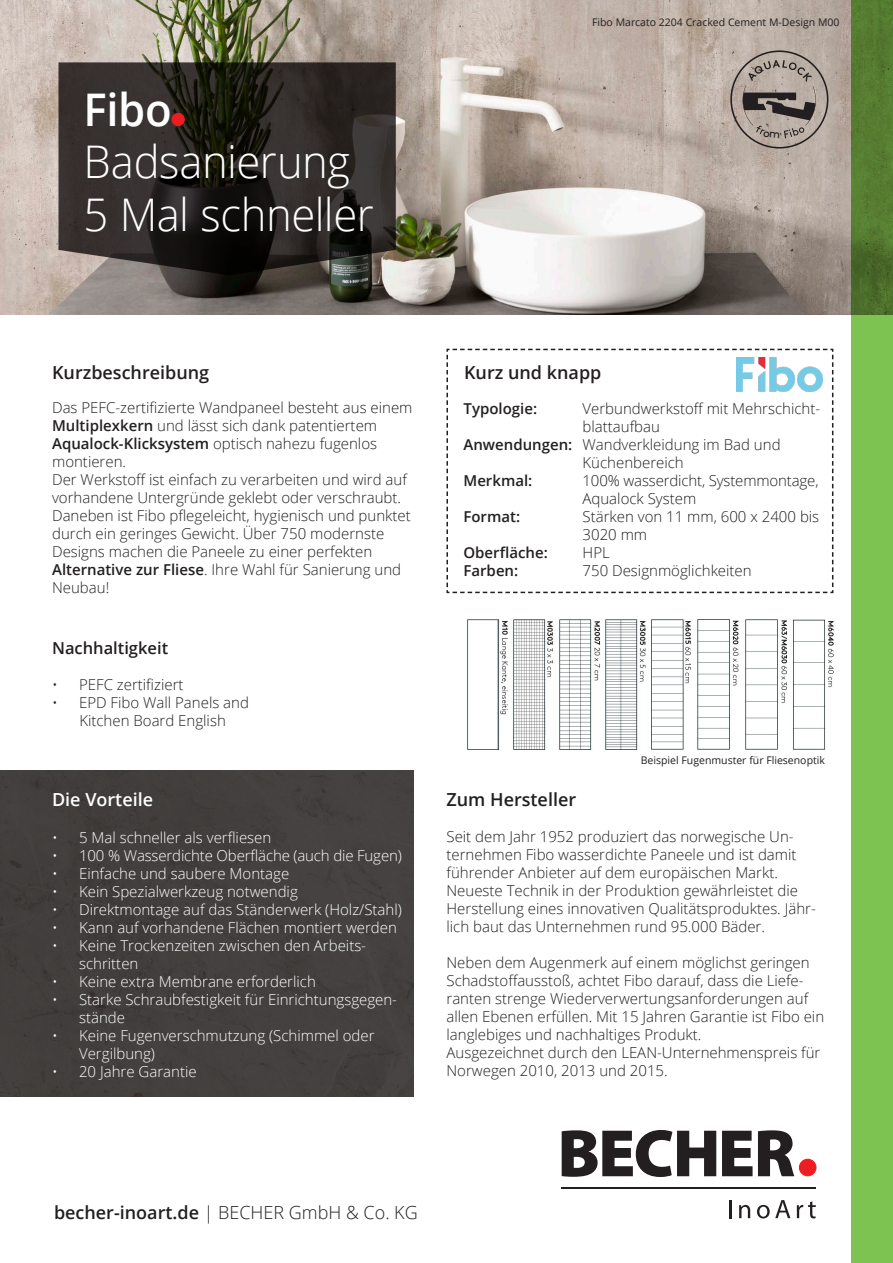
<style>
.page{position:relative;width:893px;height:1263px;background:#fff}
.page>*{position:absolute;margin:0;border:0;box-sizing:border-box;transform-origin:0 0}
.t1{font:300 45px "Open Sans";letter-spacing:-.015em;color:#fff}
.t2{font:600 45px "Open Sans";color:#fff}
.t3{font:600 18px "Open Sans";color:#231f20}
.t4{font:300 18px "Open Sans";color:#231f20}
.t5{font:600 18px "Open Sans";color:#fff}
.t6{font:600 16.5px "Open Sans";color:#231f20}
.t7{font:300 15px/18px "Open Sans";color:#231f20}
.t8{font:300 15px/18px "Open Sans";color:#fff}
.t9{font:600 15px "Open Sans";color:#231f20}
.t10{font:10.5px "Open Sans";color:#231f20}
.s1{font-weight:600}
</style>
<div class="page">
<img style="left:0;top:0;width:851px;height:315px">
<svg style="left:58px;top:62px;width:338px;height:213px;background:#2e2a27"></svg>
<div style="left:172px;top:113px;width:12px;height:13px;background:#ee1d23;border-radius:50%"></div>
<div style="left:172px;top:113px;width:13px;height:13px;border:1px solid #ee1d23;border-radius:50%"></div>
<svg style="left:446px;top:348px;width:388px;height:246px"></svg>
<svg style="left:562px;top:1130px;width:154px;height:47px"></svg>
<svg style="left:722px;top:1131px;width:30px;height:45px"></svg>
<svg style="left:758px;top:1130px;width:36px;height:46px"></svg>
<div style="left:799px;top:1159px;width:17px;height:17px;background:#ee1d23;border-radius:50%"></div>
<div style="left:799px;top:1159px;width:17px;height:17px;border:1px solid #ee1d23;border-radius:50%"></div>
<svg style="left:729px;top:1200px;width:2px;height:18px"></svg>
<svg style="left:739px;top:1205px;width:11px;height:13px"></svg>
<svg style="left:757px;top:1200px;width:33px;height:18px"></svg>
<svg style="left:797px;top:1201px;width:19px;height:17px"></svg>
<hr style="left:561px;top:1187px;width:254px;height:2px;background:#231f20">
<div style="left:0;top:770px;width:414px;height:327px;background:#44403d"></div>
<img style="left:737px;top:357px;width:85px;height:34px">
<img style="left:467px;top:619px;width:367px;height:131px">
<svg style="left:851px;top:0;width:42px;height:1263px;background:#71b049"></svg>
<svg style="left:730px;top:50px;width:98px;height:99px;background:#9f948c"></svg>
<p class="t2" style="left:84px;top:79px;width:90px">Fibo</p>
<p class="t1" style="left:84px;top:131px;width:268px">Badsanierung</p>
<p class="t1" style="left:84px;top:184px;width:292px">5 Mal schneller</p>
<p class="t10" style="left:592px;top:15px;width:249px">Fibo Marcato 2204 Cracked Cement M-Design M00</p>
<p class="t3" style="left:52px;top:360px;width:159px">Kurzbeschreibung</p>
<p class="t7" style="left:52px;top:398px;width:362px">Das PEFC-zertifizierte Wandpaneel besteht aus einem <span class="s1">Multiplexkern</span> und lässt sich dank patentiertem <span class="s1">Aqualock-Klicksystem</span> optisch nahezu fugenlos montieren.</p>
<p class="t7" style="left:52px;top:470px;width:356px">Der Werkstoff ist einfach zu verarbeiten und wird auf vorhandene Untergründe geklebt oder verschraubt.</p>
<p class="t7" style="left:52px;top:506px;width:360px">Daneben ist Fibo pflegeleicht, hygienisch und punktet durch ein geringes Gewicht. Über 750 modernste Designs machen die Paneele zu einer perfekten <span class="s1">Alternative zur Fliese</span>. Ihre Wahl für Sanierung und Neubau!</p>
<p class="t6" style="left:52px;top:637px;width:118px">Nachhaltigkeit</p>
<p class="t7" style="left:52px;top:675px;width:133px">• PEFC zertifiziert</p>
<p class="t7" style="left:52px;top:693px;width:198px">• EPD Fibo Wall Panels and</p>
<p class="t7" style="left:79px;top:711px;width:148px">Kitchen Board English</p>
<p class="t3" style="left:464px;top:360px;width:139px">Kurz und knapp</p>
<p class="t9" style="left:463px;top:398px;width:75px">Typologie:</p>
<p class="t9" style="left:463px;top:434px;width:110px">Anwendungen:</p>
<p class="t9" style="left:463px;top:470px;width:70px">Merkmal:</p>
<p class="t9" style="left:463px;top:506px;width:58px">Format:</p>
<p class="t9" style="left:463px;top:542px;width:86px">Oberfläche:</p>
<p class="t9" style="left:463px;top:560px;width:56px">Farben:</p>
<p class="t7" style="left:582px;top:399px;width:239px">Verbundwerkstoff mit Mehrschicht&shy;blattaufbau</p>
<p class="t7" style="left:582px;top:435px;width:200px">Wandverkleidung im Bad und</p>
<p class="t7" style="left:582px;top:453px;width:103px">Küchenbereich</p>
<p class="t7" style="left:582px;top:471px;width:238px">100% wasserdicht, Systemmontage,<br>Aqualock System<br>Stärken von 11 mm, 600 x 2400 bis<br>3020 mm</p>
<p class="t7" style="left:582px;top:543px;width:29px">HPL</p>
<p class="t7" style="left:582px;top:561px;width:171px">750 Designmöglichkeiten</p>
<p class="t10" style="left:641px;top:753px;width:186px">Beispiel Fugenmuster für Fliesenoptik</p>
<p class="t5" style="left:52px;top:787px;width:103px">Die Vorteile</p>
<p class="t3" style="left:446px;top:787px;width:131px">Zum Hersteller</p>
<p class="t7" style="left:446px;top:827px;width:352px">Seit dem Jahr 1952 produziert das norwegische Un&shy;ternehmen Fibo wasserdichte Paneele und ist damit führender Anbieter auf dem europäischen Markt.</p>
<p class="t7" style="left:446px;top:881px;width:371px">Neueste Technik in der Produktion gewährleistet die<br>Herstellung eines innovativen Qualitätsproduktes. Jähr&shy;lich baut das Unternehmen rund 95.000 Bäder.</p>
<p class="t7" style="left:446px;top:953px;width:379px">Neben dem Augenmerk auf einem möglichst geringen Schadstoffausstoß, achtet Fibo darauf, dass die Liefe&shy;ranten strenge Wiederverwertungsanforderungen auf allen Ebenen erfüllen. Mit 15 Jahren Garantie ist Fibo ein langlebiges und nachhaltiges Produkt.</p>
<p class="t7" style="left:446px;top:1043px;width:375px">Ausgezeichnet durch den LEAN-Unternehmenspreis für<br>Norwegen 2010, 2013 und 2015.</p>
<p class="t8" style="left:52px;top:828px;width:221px">• 5 Mal schneller als verfliesen</p>
<p class="t8" style="left:52px;top:846px;width:351px">• 100 % Wasserdichte Oberfläche (auch die Fugen)</p>
<p class="t8" style="left:52px;top:864px;width:239px">• Einfache und saubere Montage</p>
<p class="t8" style="left:52px;top:882px;width:247px">• Kein Spezialwerkzeug notwendig</p>
<p class="t8" style="left:52px;top:900px;width:351px">• Direktmontage auf das Ständerwerk (Holz/Stahl)</p>
<p class="t8" style="left:52px;top:918px;width:346px">• Kann auf vorhandene Flächen montiert werden</p>
<p class="t8" style="left:79px;top:936px;width:289px;text-indent:-27px">• Keine Trockenzeiten zwischen den Arbeits&shy;schritten</p>
<p class="t8" style="left:52px;top:972px;width:265px">• Keine extra Membrane erforderlich</p>
<p class="t8" style="left:79px;top:990px;width:320px;text-indent:-27px">• Starke Schraubfestigkeit für Einrichtungsgegen&shy;stände</p>
<p class="t8" style="left:79px;top:1026px;width:297px;text-indent:-27px">• Keine Fugenverschmutzung (Schimmel oder<br>Vergilbung)</p>
<p class="t8" style="left:52px;top:1062px;width:146px">• 20 Jahre Garantie</p>
<p class="t4" style="left:54px;top:1200px;width:365px"><span class="s1">becher-inoart.de</span> | BECHER GmbH &amp; Co. KG</p>
</div>
